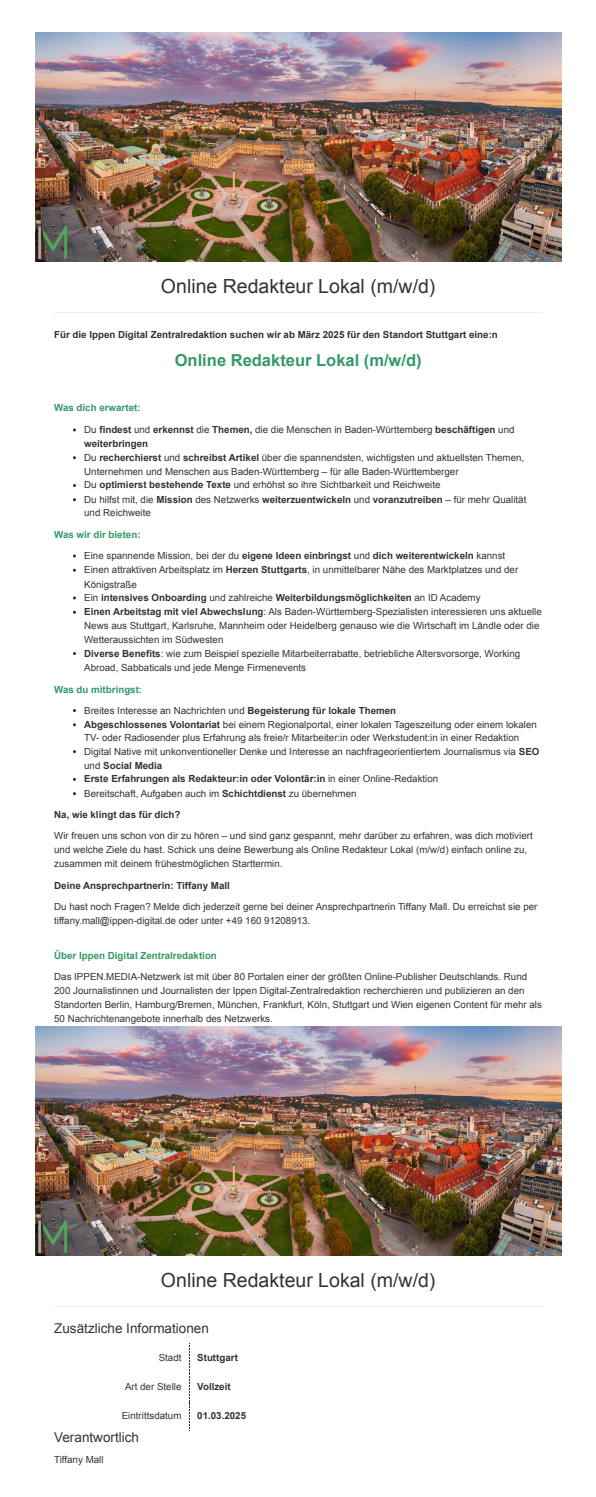
<style>
.page{position:relative;width:596px;height:1497px;background:#fff}
.page>*{position:absolute;margin:0;border:0;box-sizing:border-box;transform-origin:0 0}
.t1{font:19.5px "Arial";color:#333}
.t2{font:700 16.5px "Arial";color:#396}
.t3{font:13.5px "Arial";color:#333}
.t4{font:9.8px/13.9px "Arial";color:#333}
.t5{font:700 9.8px/21px "Arial";color:#333}
.t6{font:700 9.8px "Arial";color:#396}
.s1{font-weight:700}
.s2{color:#396}
.s3{font-weight:400}
.s4{font-weight:700;color:#396}
</style>
<div class="page">
<hr style="left:54px;top:312px;width:488px;height:1px;background:#eee">
<img style="left:35px;top:32px;width:525px;height:229px">
<hr style="left:54px;top:1306px;width:488px;height:1px;background:#eee">
<svg style="left:189px;top:1343px;width:1px;height:88px"></svg>
<img style="left:35px;top:1026px;width:525px;height:229px">
<h1 class="t1" style="left:161px;top:273px;width:276px">Online Redakteur Lokal (m/w/d)</h1>
<p class="t5" style="left:54px;top:324px;width:445px">Für die Ippen Digital Zentralredaktion suchen wir ab März 2025 für den Standort Stuttgart eine:n</p>
<h2 class="t2" style="left:175px;top:349px;width:248px">Online Redakteur Lokal (m/w/d)</h2>
<p class="t6" style="left:54px;top:401px;width:88px">Was dich erwartet:</p>
<p class="t4" style="left:84px;top:422px;width:443px">Du <span class="s1">findest</span> und <span class="s1">erkennst</span> die <span class="s1">Themen,</span> die die Menschen in Baden-Württemberg <span class="s1">beschäftigen</span> und <span class="s1">weiterbringen<br></span>Du <span class="s1">recherchierst</span> und <span class="s1">schreibst Artikel</span> über die spannendsten, wichtigsten und aktuellsten Themen, Unternehmen und Menschen aus Baden-Württemberg – für alle Baden-Württemberger<br>Du <span class="s1">optimierst bestehende Texte</span> und erhöhst so ihre Sichtbarkeit und Reichweite<br>Du hilfst mit, die <span class="s1">Mission</span> des Netzwerks <span class="s1">weiterzuentwickeln</span> und <span class="s1">voranzutreiben</span> – für mehr Qualität und Reichweite</p>
<p class="t5" style="left:84px;top:524px;width:422px;text-indent:-30px"><span class="s2">Was wir dir bieten:<br></span><span class="s3">Eine spannende Mission, bei der du</span> eigene Ideen einbringst <span class="s3">und</span> dich weiterentwickeln <span class="s3">kannst</span></p>
<p class="t4" style="left:84px;top:563px;width:459px">Einen attraktiven Arbeitsplatz im <span class="s1">Herzen Stuttgarts</span>, in unmittelbarer Nähe des Marktplatzes und der Königstraße<br>Ein <span class="s1">intensives Onboarding</span> und zahlreiche <span class="s1">Weiterbildungsmöglichkeiten</span> an ID Academy<br><span class="s1">Einen Arbeitstag mit viel Abwechslung</span>: Als Baden-Württemberg-Spezialisten interessieren uns aktuelle News aus Stuttgart, Karlsruhe, Mannheim oder Heidelberg genauso wie die Wirtschaft im Ländle oder die Wetteraussichten im Südwesten<br><span class="s1">Diverse Benefits</span>: wie zum Beispiel spezielle Mitarbeiterrabatte, betriebliche Altersvorsorge, Working Abroad, Sabbaticals und jede Menge Firmenevents</p>
<p class="t4" style="left:84px;top:678px;width:313px;line-height:21px;text-indent:-30px"><span class="s4">Was du mitbringst:<br></span>Breites Interesse an Nachrichten und <span class="s1">Begeisterung für lokale Themen</span></p>
<p class="t4" style="left:84px;top:717px;width:456px"><span class="s1">Abgeschlossenes Volontariat</span> bei einem Regionalportal, einer lokalen Tageszeitung oder einem lokalen TV- oder Radiosender plus Erfahrung als freie/r Mitarbeiter:in oder Werkstudent:in in einer Redaktion Digital Native mit unkonventioneller Denke und Interesse an nachfrageorientiertem Journalismus via <span class="s1">SEO </span>und <span class="s1">Social Media<br>Erste Erfahrungen als Redakteur:in oder Volontär:in</span> in einer Online-Redaktion<br>Bereitschaft, Aufgaben auch im <span class="s1">Schichtdienst</span> zu übernehmen</p>
<p class="t5" style="left:54px;top:804px;width:128px">Na, wie klingt das für dich?</p>
<p class="t4" style="left:54px;top:829px;width:479px">Wir freuen uns schon von dir zu hören – und sind ganz gespannt, mehr darüber zu erfahren, was dich motiviert und welche Ziele du hast. Schick uns deine Bewerbung als Online Redakteur Lokal (m/w/d) einfach online zu, zusammen mit deinem frühestmöglichen Starttermin.</p>
<p class="t5" style="left:54px;top:875px;width:177px">Deine Ansprechpartnerin: Tiffany Mall</p>
<p class="t4" style="left:54px;top:899px;width:484px;line-height:14.3px">Du hast noch Fragen? Melde dich jederzeit gerne bei deiner Ansprechpartnerin Tiffany Mall. Du erreichst sie per tiffany.mall@ippen-digital.de oder unter +49 160 91208913.</p>
<p class="t6" style="left:54px;top:948px;width:164px">Über Ippen Digital Zentralredaktion</p>
<p class="t4" style="left:54px;top:970px;width:489px">Das IPPEN.MEDIA-Netzwerk ist mit über 80 Portalen einer der größten Online-Publisher Deutschlands. Rund 200 Journalistinnen und Journalisten der Ippen Digital-Zentralredaktion recherchieren und publizieren an den Standorten Berlin, Hamburg/Bremen, München, Frankfurt, Köln, Stuttgart und Wien eigenen Content für mehr als 50 Nachrichtenangebote innerhalb des Netzwerks.</p>
<h1 class="t1" style="left:161px;top:1267px;width:276px">Online Redakteur Lokal (m/w/d)</h1>
<h3 class="t3" style="left:54px;top:1319px;width:156px">Zusätzliche Informationen</h3>
<p class="t4" style="left:158px;top:1350px;width:24px">Stadt</p>
<p class="t5" style="left:197px;top:1347px;width:42px">Stuttgart</p>
<p class="t4" style="left:125px;top:1379px;width:58px">Art der Stelle</p>
<p class="t5" style="left:197px;top:1376px;width:35px">Vollzeit</p>
<p class="t4" style="left:122px;top:1409px;width:61px">Eintrittsdatum</p>
<p class="t5" style="left:197px;top:1405px;width:50px">01.03.2025</p>
<h3 class="t3" style="left:54px;top:1428px;width:86px">Verantwortlich</h3>
<p class="t4" style="left:54px;top:1452px;width:51px">Tiffany Mall</p>
</div>
